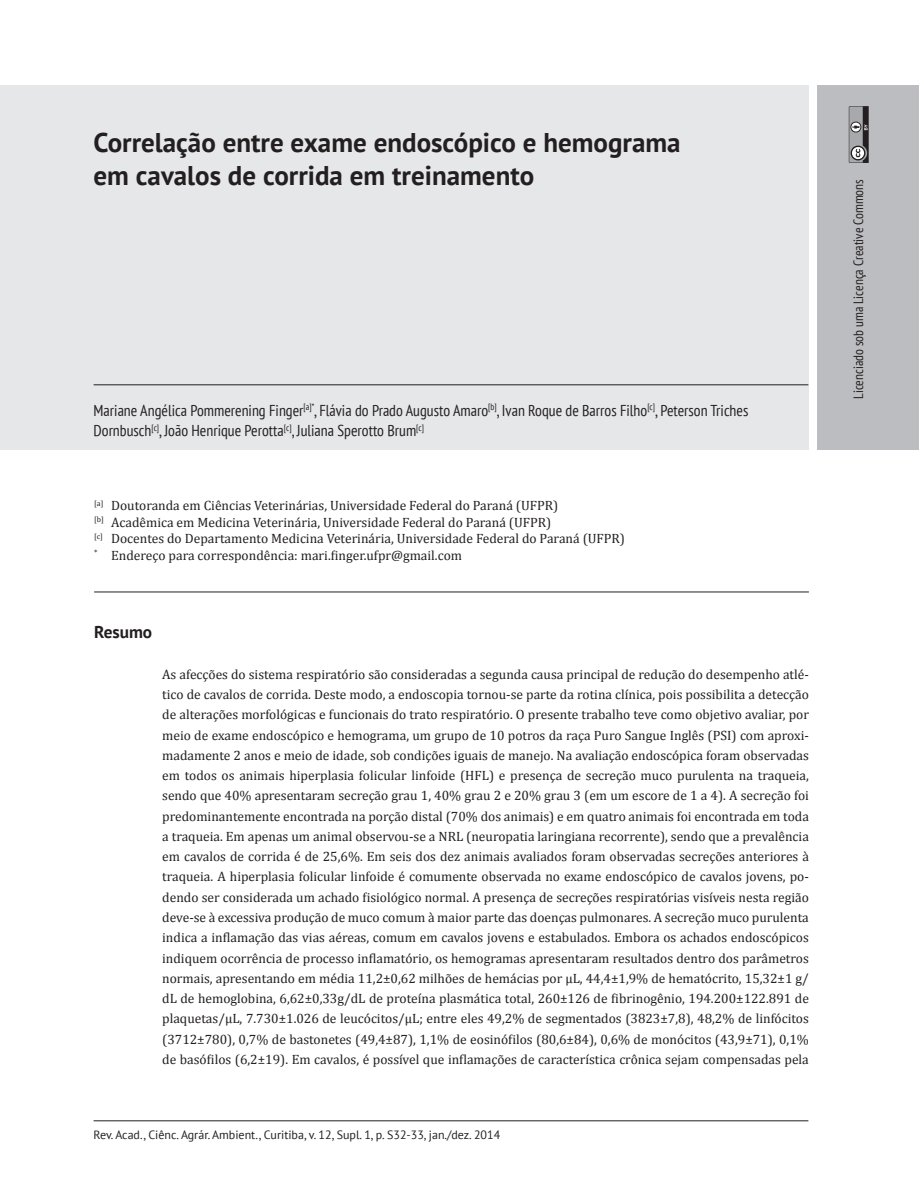
<style>
.page{position:relative;width:919px;height:1191px;background:#fff}
.page>*{position:absolute;margin:0;border:0;box-sizing:border-box;transform-origin:0 0}
.t1{font:700 27px/33px "PT Sans";color:#231f20}
.t2{font:700 17.25px "PT Sans";color:#231f20}
.t3{font:condensed 15.75px/20.2px "PT Sans";color:#231f20}
.t4{font:13.5px/20.2px "Cambria";color:#231f20}
.t5{font:condensed 13.5px "PT Sans";color:#231f20}
.t6{font:12px "PT Sans";color:#231f20}
</style>
<div class="page">
<hr style="left:94px;top:1120px;width:714px;height:1px;background:#231f20">
<div style="left:0;top:85px;width:808px;height:365px;background:#e6e7e9"></div>
<div style="left:816px;top:85px;width:102px;height:365px;background:#bcbdc0"></div>
<svg style="left:848px;top:106px;width:20px;height:57px"></svg>
<hr style="left:94px;top:384px;width:714px;height:1px;background:#231f20">
<hr style="left:94px;top:591px;width:714px;height:1px;background:#231f20">
<h1 class="t1" style="left:94px;top:126px;width:588px">Correlação entre exame endoscópico e hemograma em cavalos de corrida em treinamento</h1>
<p class="t3" style="left:94px;top:399px;width:656px">Mariane Angélica Pommerening Finger<sup>[a]*</sup>, Flávia do Prado Augusto Amaro<sup>[b]</sup>, Ivan Roque de Barros Filho<sup>[c]</sup>, Peterson Triches<br>Dornbusch<sup>[c]</sup>, João Henrique Perotta<sup>[c]</sup>, Juliana Sperotto Brum<sup>[c]</sup></p>
<p class="t4" style="left:94px;top:497px;width:532px;line-height:16.5px"><sup>[a]</sup> Doutoranda em Ciências Veterinárias, Universidade Federal do Paraná (UFPR)<br><sup>[b]</sup> Acadêmica em Medicina Veterinária, Universidade Federal do Paraná (UFPR)<br><sup>[c]</sup> Docentes do Departamento Medicina Veterinária, Universidade Federal do Paraná (UFPR) <sup>*</sup> Endereço para correspondência: mari.finger.ufpr@gmail.com</p>
<p class="t2" style="left:94px;top:621px;width:60px">Resumo</p>
<p class="t4" style="left:162px;top:664px;width:648px;text-align:justify">As afecções do sistema respiratório são consideradas a segunda causa principal de redução do desempenho atlé&shy;tico de cavalos de corrida. Deste modo, a endoscopia tornou-se parte da rotina clínica, pois possibilita a detecção de alterações morfológicas e funcionais do trato respiratório. O presente trabalho teve como objetivo avaliar, por meio de exame endoscópico e hemograma, um grupo de 10 potros da raça Puro Sangue Inglês (PSI) com aproxi&shy;madamente 2 anos e meio de idade, sob condições iguais de manejo. Na avaliação endoscópica foram observadas em todos os animais hiperplasia folicular linfoide (HFL) e presença de secreção muco purulenta na traqueia, sendo que 40% apresentaram secreção grau 1, 40% grau 2 e 20% grau 3 (em um escore de 1 a 4). A secreção foi predominantemente encontrada na porção distal (70% dos animais) e em quatro animais foi encontrada em toda a traqueia. Em apenas um animal observou-se a NRL (neuropatia laringiana recorrente), sendo que a prevalência em cavalos de corrida é de 25,6%. Em seis dos dez animais avaliados foram observadas secreções anteriores à traqueia. A hiperplasia folicular linfoide é comumente observada no exame endoscópico de cavalos jovens, po&shy;dendo ser considerada um achado fisiológico normal. A presença de secreções respiratórias visíveis nesta região deve-se à excessiva produção de muco comum à maior parte das doenças pulmonares. A secreção muco purulenta indica a inflamação das vias aéreas, comum em cavalos jovens e estabulados. Embora os achados endoscópicos indiquem ocorrência de processo inflamatório, os hemogramas apresentaram resultados dentro dos parâmetros normais, apresentando em média 11,2±0,62 milhões de hemácias por µL, 44,4±1,9% de hematócrito, 15,32±1 g/ dL de hemoglobina, 6,62±0,33g/dL de proteína plasmática total, 260±126 de fibrinogênio, 194.200±122.891 de plaquetas/µL, 7.730±1.026 de leucócitos/µL; entre eles 49,2% de segmentados (3823±7,8), 48,2% de linfócitos (3712±780), 0,7% de bastonetes (49,4±87), 1,1% de eosinófilos (80,6±84), 0,6% de monócitos (43,9±71), 0,1% de basófilos (6,2±19). Em cavalos, é possível que inflamações de característica crônica sejam compensadas pela</p>
<p class="t6" style="left:94px;top:1126px;width:408px">Rev. Acad., Ciênc. Agrár. Ambient., Curitiba, v. 12, Supl. 1, p. S32-33, jan./dez. 2014</p>
<p class="t5" style="left:849px;top:399px;width:221px;rotate:-90deg">Licenciado sob uma Licença Creative Commons</p>
</div>
